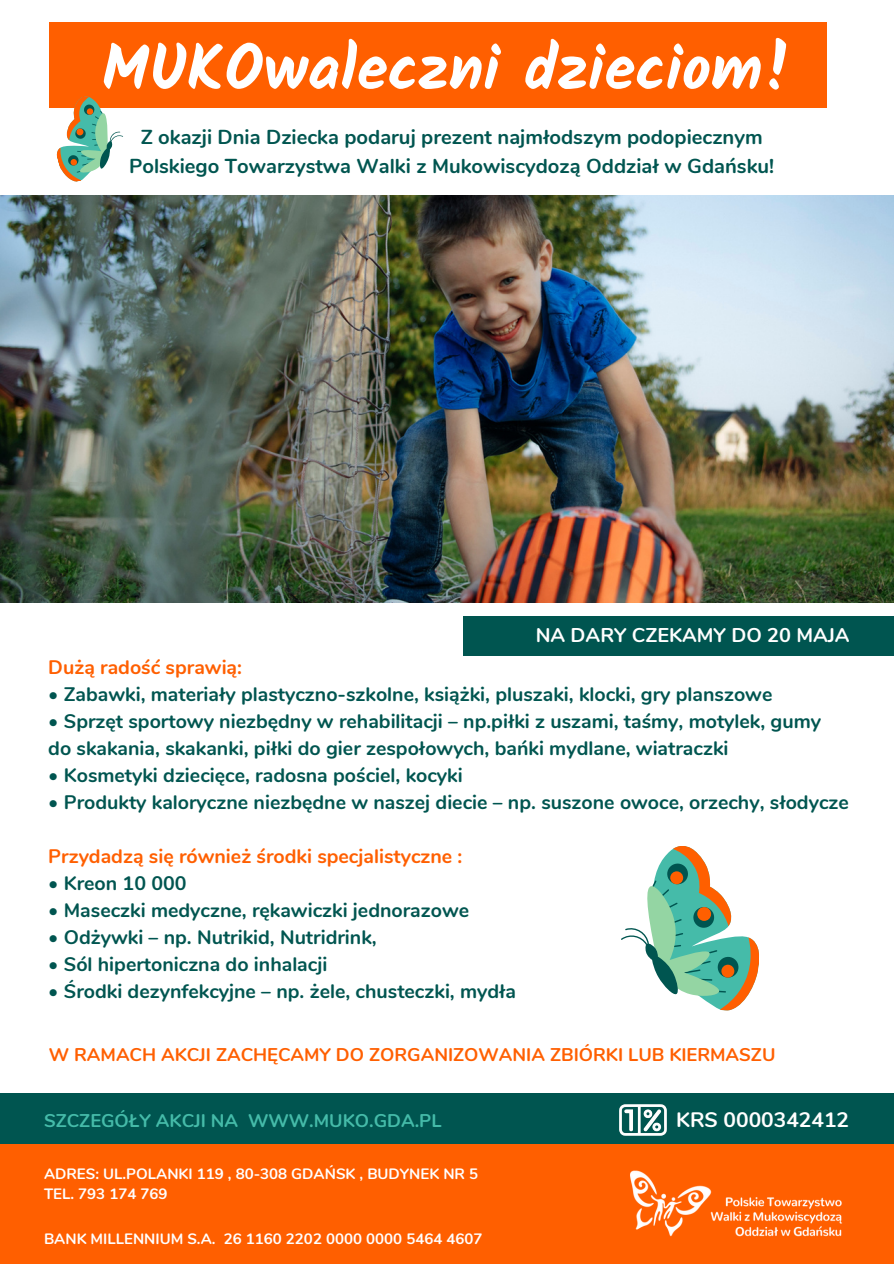
<style>
.page{position:relative;width:894px;height:1264px;background:#fff}
.page>*{position:absolute;margin:0;border:0;box-sizing:border-box;transform-origin:0 0}
.t1{font:700 62.85px "Kalam";color:#fff}
.t2{font:700 20.85px "Nunito";color:#fff}
.t3{font:700 20.25px "Nunito";color:#005550}
.t4{font:700 19.8px "Nunito";color:#fff}
.t5{font:700 19.5px "Nunito";color:#005550}
.t6{font:700 19.5px "Nunito";color:#ff5f00}
.t7{font:700 18.3px "Nunito";color:#ff5f00}
.t8{font:700 18.3px "Nunito";color:#45bba9}
.t9{font:700 15px "Nunito";color:#fff}
</style>
<div class="page">
<div style="left:463px;top:616px;width:430px;height:39px;background:#005550"></div>
<img style="left:0;top:196px;width:893px;height:406px">
<div style="left:0;top:1093px;width:893px;height:76px;background:#005550"></div>
<div style="left:0;top:1144px;width:893px;height:119px;background:#ff5f00"></div>
<div style="left:49px;top:22px;width:777px;height:86px;background:#ff5f00"></div>
<img style="left:630px;top:1170px;width:212px;height:67px">
<svg style="left:621px;top:846px;width:138px;height:165px"></svg>
<svg style="left:56px;top:96px;width:67px;height:86px"></svg>
<img style="left:619px;top:1104px;width:48px;height:32px">
<p class="t1" style="left:102px;top:31px;width:692px">MUKOwaleczni dzieciom!</p>
<p class="t3" style="left:141px;top:124px;width:623px">Z okazji Dnia Dziecka podaruj prezent najmłodszym podopiecznym</p>
<p class="t3" style="left:129px;top:152px;width:646px">Polskiego Towarzystwa Walki z Mukowiscydozą Oddział w Gdańsku!</p>
<p class="t4" style="left:535px;top:622px;width:315px">NA DARY CZEKAMY DO 20 MAJA</p>
<p class="t6" style="left:48px;top:654px;width:195px">Dużą radość sprawią:</p>
<p class="t5" style="left:48px;top:681px;width:725px">• Zabawki, materiały plastyczno-szkolne, książki, pluszaki, klocki, gry planszowe</p>
<p class="t5" style="left:48px;top:708px;width:774px">• Sprzęt sportowy niezbędny w rehabilitacji – np.piłki z uszami, taśmy, motylek, gumy</p>
<p class="t5" style="left:48px;top:735px;width:681px">do skakania, skakanki, piłki do gier zespołowych, bańki mydlane, wiatraczki</p>
<p class="t5" style="left:48px;top:762px;width:416px">• Kosmetyki dziecięce, radosna pościel, kocyki</p>
<p class="t5" style="left:48px;top:789px;width:801px">• Produkty kaloryczne niezbędne w naszej diecie – np. suszone owoce, orzechy, słodycze</p>
<p class="t6" style="left:48px;top:843px;width:415px">Przydadzą się również środki specjalistyczne :</p>
<p class="t5" style="left:48px;top:870px;width:140px">• Kreon 10 000</p>
<p class="t5" style="left:48px;top:897px;width:422px">• Maseczki medyczne, rękawiczki jednorazowe</p>
<p class="t5" style="left:48px;top:924px;width:330px">• Odżywki – np. Nutrikid, Nutridrink,</p>
<p class="t5" style="left:48px;top:951px;width:280px">• Sól hipertoniczna do inhalacji</p>
<p class="t5" style="left:48px;top:978px;width:469px">• Środki dezynfekcyjne – np. żele, chusteczki, mydła</p>
<p class="t7" style="left:49px;top:1042px;width:728px">W RAMACH AKCJI ZACHĘCAMY DO ZORGANIZOWANIA ZBIÓRKI LUB KIERMASZU</p>
<p class="t8" style="left:44px;top:1108px;width:399px">SZCZEGÓŁY AKCJI NA WWW.MUKO.GDA.PL</p>
<p class="t2" style="left:676px;top:1105px;width:174px">KRS 0000342412</p>
<p class="t9" style="left:44px;top:1163px;width:435px">ADRES: UL.POLANKI 119 , 80-308 GDAŃSK , BUDYNEK NR 5</p>
<p class="t9" style="left:44px;top:1183px;width:125px">TEL. 793 174 769</p>
<p class="t9" style="left:44px;top:1228px;width:440px">BANK MILLENNIUM S.A. 26 1160 2202 0000 0000 5464 4607</p>
</div>
